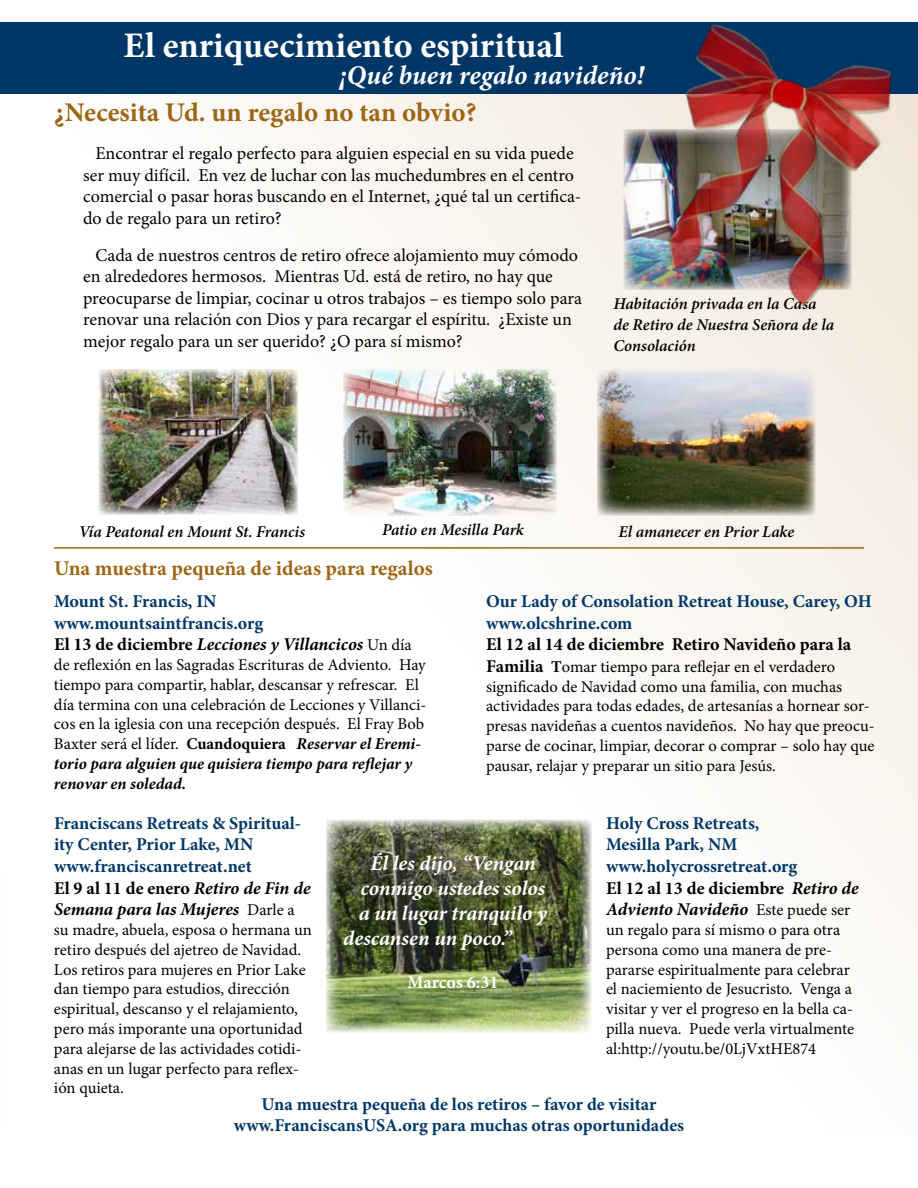
<style>
.page{position:relative;width:918px;height:1188px;background:#fff}
.page>*{position:absolute;margin:0;border:0;box-sizing:border-box;transform-origin:0 0}
.t1{font:700 36px "Minion Pro";color:#fff}
.t2{font:700 27px "Minion Pro";color:#9e6614}
.t3{font:italic 700 27px "Minion Pro";letter-spacing:.005em;color:#fff}
.t4{font:italic 700 21px "Minion Pro";letter-spacing:-.005em;color:#fff}
.t5{font:700 21px "Minion Pro";letter-spacing:.005em;color:#9e6614}
.t6{font:700 18px/21.6px "Minion Pro";color:#003767}
.t7{font:18px/21.6px "Minion Pro";color:#000}
.t8{font:700 18px "Minion Pro";color:#000}
.t9{font:700 18px "Minion Pro";color:#fff}
.t10{font:16.5px/19.8px "Minion Pro";color:#000}
.t11{font:italic 600 16.5px/21px "Minion Pro";letter-spacing:-.005em;color:#000}
.s1{font-weight:700;font-size:18px}
.s2{font-weight:700}
.s3{color:#000}
.s4{font-style:italic;color:#000}
.s5{font-weight:400;font-size:16.5px;color:#000}
.s6{font-weight:700;font-style:italic}
</style>
<div class="page">
<hr style="left:0;top:615px;width:1px;height:520px;background:#cfab7a">
<div style="left:1px;top:94px;width:917px;height:1041px;background:linear-gradient(to right,#fff,#faf7f3)"></div>
<div style="left:0;top:22px;width:918px;height:72px;background:#003767"></div>
<img style="left:326px;top:820px;width:266px;height:212px">
<hr style="left:54px;top:547px;width:810px;height:2px;background:#9e6614">
<img style="left:597px;top:406px;width:219px;height:110px">
<img style="left:343px;top:369px;width:214px;height:147px">
<img style="left:99px;top:369px;width:199px;height:146px">
<img style="left:560px;top:24px;width:358px;height:382px">
<h1 class="t1" style="left:124px;top:20px;width:441px">El enriquecimiento espiritual</h1>
<h2 class="t3" style="left:340px;top:56px;width:306px">¡Qué buen regalo navideño!</h2>
<h2 class="t2" style="left:54px;top:94px;width:424px">¿Necesita Ud. un regalo no tan obvio?</h2>
<p class="t7" style="left:83px;top:143px;width:500px;text-indent:12px">Encontrar el regalo perfecto para alguien especial en su vida puede ser muy difícil. En vez de luchar con las muchedumbres en el centro comercial o pasar horas buscando en el Internet, ¿qué tal un certifica&shy;do de regalo para un retiro?</p>
<p class="t7" style="left:83px;top:244px;width:500px;text-indent:12px">Cada de nuestros centros de retiro ofrece alojamiento muy cómodo en alrededores hermosos. Mientras Ud. está de retiro, no hay que preocuparse de limpiar, cocinar u otros trabajos – es tiempo solo para renovar una relación con Dios y para recargar el espíritu. ¿Existe un mejor regalo para un ser querido? ¿O para sí mismo?</p>
<p class="t11" style="left:614px;top:293px;width:222px">Habitación privada en la Casa de Retiro de Nuestra Señora de la<br>Consolación</p>
<p class="t11" style="left:79px;top:521px;width:228px">Vía Peatonal en Mount St. Francis</p>
<p class="t11" style="left:382px;top:519px;width:143px">Patio en Mesilla Park</p>
<p class="t11" style="left:618px;top:521px;width:177px">El amanecer en Prior Lake</p>
<p class="t5" style="left:54px;top:554px;width:380px">Una muestra pequeña de ideas para regalos</p>
<p class="t6" style="left:486px;top:590px;width:387px">Our Lady of Consolation Retreat House, Carey, OH www.olcshrine.com</p>
<p class="t8" style="left:486px;top:632px;width:367px">El 12 al 14 de diciembre Retiro Navideño para la</p>
<p class="t10" style="left:486px;top:657px;width:390px"><span class="s1">Familia</span> <span class="s2">T</span>omar tiempo para reflejar en el verdadero significado de Navidad como una familia, con muchas actividades para todas edades, de artesanías a hornear sor&shy;presas navideñas a cuentos navideños. No hay que preocu&shy;parse de cocinar, limpiar, decorar o comprar – solo hay que pausar, relajar y preparar un sitio para Jesús.</p>
<p class="t6" style="left:54px;top:590px;width:359px">Mount St. Francis, IN www.mountsaintfrancis.org<br><span class="s3">El 13 de diciembre</span> <span class="s4">Lecciones y Villancicos</span> <span class="s5">Un día</span></p>
<p class="t10" style="left:54px;top:655px;width:374px">de reflexión en las Sagradas Escrituras de Adviento. Hay tiempo para compartir, hablar, descansar y refrescar. El día termina con una celebración de Lecciones y Villanci&shy;cos en la iglesia con una recepción después. El Fray Bob Baxter será el líder. <span class="s2">Cuandoquiera</span> <span class="s6">Reservar el Eremi&shy;torio para alguien que quisiera tiempo para reflejar y renovar en soledad.</span></p>
<p class="t6" style="left:54px;top:812px;width:258px">Franciscans Retreats &amp; Spiritual&shy;ity Center, Prior Lake, MN www.franciscanretreat.net<br><span class="s3">El 9 al 11 de enero</span> <span class="s4">Retiro de Fin de<br>Semana para las Mujeres</span> <span class="s5">Darle a</span></p>
<p class="t10" style="left:54px;top:920px;width:260px">su madre, abuela, esposa o hermana un retiro después del ajetreo de Navidad.<br>Los retiros para mujeres en Prior Lake dan tiempo para estudios, dirección espiritual, descanso y el relajamiento, pero más imporante una oportunidad para alejarse de las actividades cotidi&shy;anas en un lugar perfecto para reflex&shy;ión quieta.</p>
<p class="t6" style="left:606px;top:812px;width:254px">Holy Cross Retreats,<br>Mesilla Park, NM www.holycrossretreat.org<br><span class="s3">El 12 al 13 de diciembre</span> <span class="s4">Retiro de<br>Adviento Navideño</span> <span class="s5">Este puede ser</span></p>
<p class="t10" style="left:606px;top:920px;width:250px">un regalo para sí mismo o para otra persona como una manera de pre&shy;pararse espiritualmente para celebrar el naciemiento de Jesucristo. Venga a visitar y ver el progreso en la bella ca&shy;pilla nueva. Puede verla virtualmente al:http://youtu.be/0LjVxtHE874</p>
<p class="t4" style="left:370px;top:848px;width:167px">Él les dijo, “Vengan</p>
<p class="t4" style="left:361px;top:873px;width:186px">conmigo ustedes solos</p>
<p class="t4" style="left:359px;top:898px;width:190px">a un lugar tranquilo y</p>
<p class="t4" style="left:343px;top:924px;width:171px">descansen un poco.”</p>
<p class="t9" style="left:408px;top:970px;width:92px">Marcos 6:31</p>
<p class="t6" style="left:234px;top:1093px;width:452px;text-align:center">Una muestra pequeña de los retiros – favor de visitar www.FranciscansUSA.org para muchas otras oportunidades</p>
</div>
